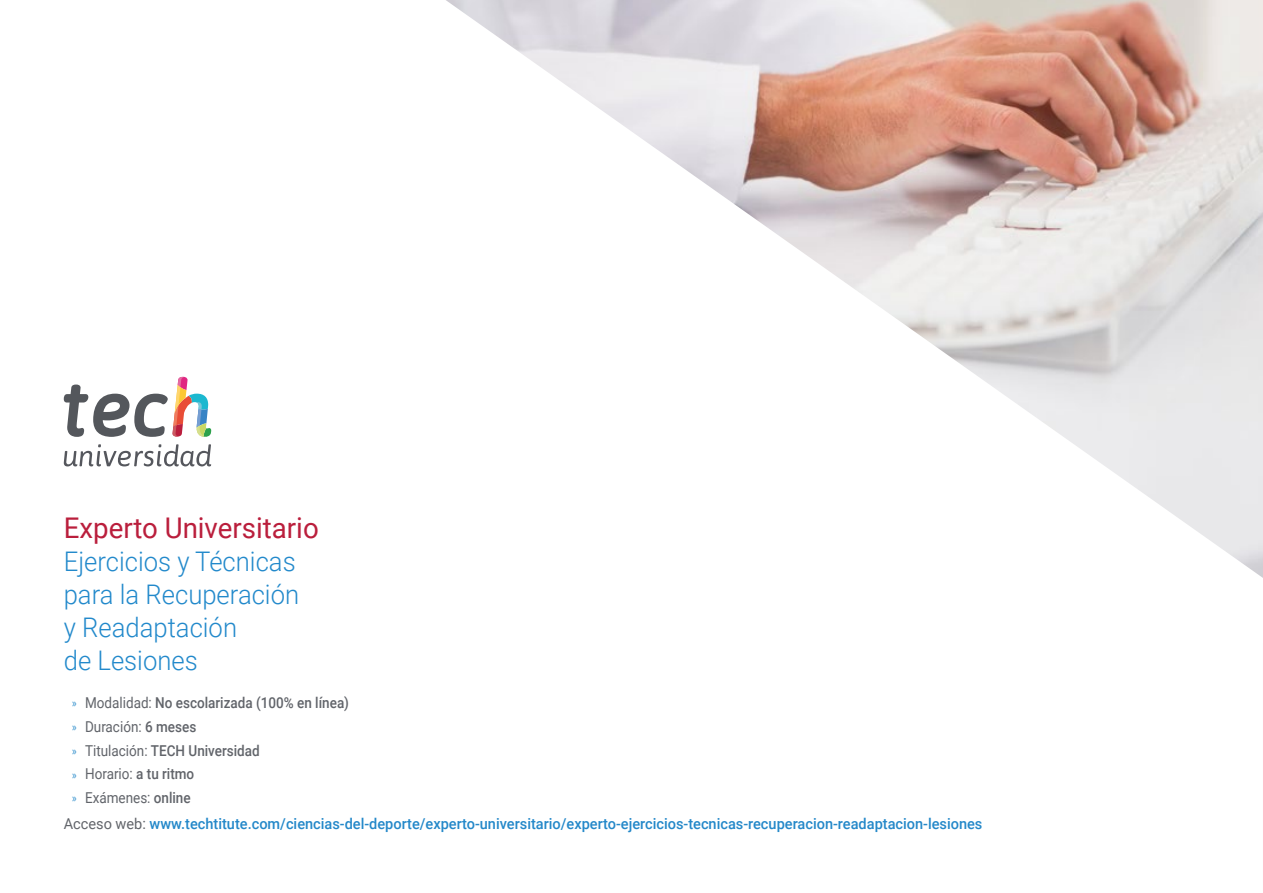
<style>
.page{position:relative;width:1263px;height:893px;background:#fff}
.page>*{position:absolute;margin:0;border:0;box-sizing:border-box;transform-origin:0 0}
.t1{font:28.5px "Roboto";color:#ba1e3c}
.t2{font:300 27px/33px "Roboto";color:#2289cb;scale:.95 1}
.t3{font:500 15px "Roboto";color:#2488c9}
.t4{font:500 15px/23.7px "Roboto";color:#61646a;scale:.9 1}
.s1{font-family:"Myriad Pro";font-weight:400;font-size:12px;color:#2488c9}
.s2{font-weight:400}
.s3{font-weight:400;color:#61646a}
</style>
<div class="page">
<img style="left:446px;top:0;width:817px;height:578px">
<svg style="left:64px;top:377px;width:147px;height:60px"></svg>
<svg style="left:64px;top:444px;width:147px;height:22px"></svg>
<h1 class="t1" style="left:64px;top:508px;width:256px">Experto Universitario</h1>
<h2 class="t2" style="left:64px;top:544px;width:249px">Ejercicios y Técnicas para la Recuperación y Readaptación<br>de Lesiones</h2>
<p class="t4" style="left:72px;top:690px;width:309px"><span class="s1">»</span> <span class="s2">Modalidad:</span> No escolarizada (100% en línea) <span class="s1">»</span> <span class="s2">Duración:</span> 6 meses<br><span class="s1">»</span> <span class="s2">Titulación:</span> TECH Universidad<br><span class="s1">»</span> <span class="s2">Horario:</span> a tu ritmo<br><span class="s1">»</span> <span class="s2">Exámenes:</span> online</p>
<p class="t3" style="left:64px;top:813px;width:920px"><span class="s3">Acceso web:</span> www.techtitute.com/ciencias-del-deporte/experto-universitario/experto-ejercicios-tecnicas-recuperacion-readaptacion-lesiones</p>
</div>
